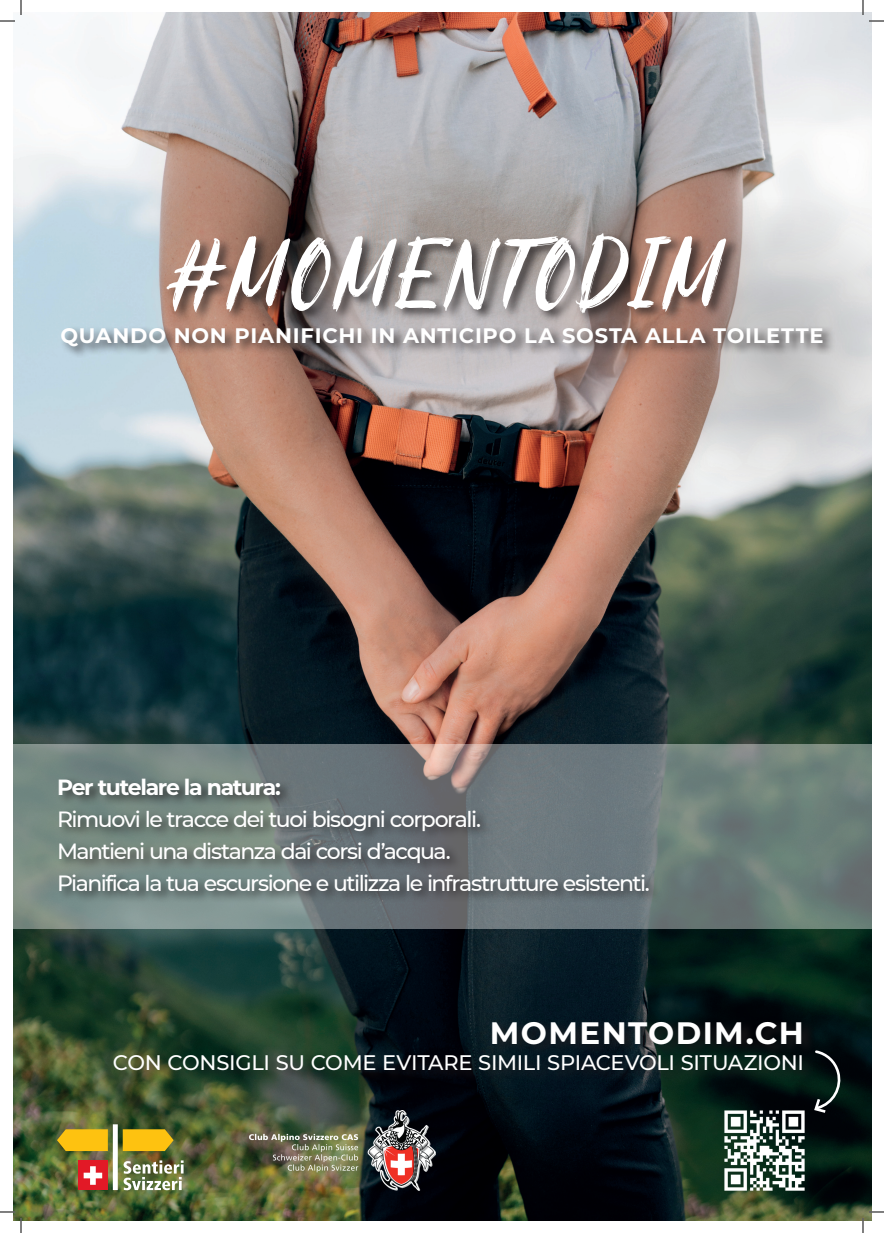
<style>
.page{position:relative;width:884px;height:1233px;background:#fff}
.page>*{position:absolute;margin:0;border:0;box-sizing:border-box;transform-origin:0 0}
.t1{font:80px "Blooms";letter-spacing:.075em;color:#fff}
.t2{font:700 31px "Montserrat";letter-spacing:.045em;color:#fff}
.t3{font:500 22px/32px "Montserrat";letter-spacing:-.065em;color:#fff}
.t4{font:700 22px "Montserrat";letter-spacing:-.065em;color:#fff}
.t5{font:500 21px "Montserrat";letter-spacing:-.01em;color:#fff}
.t6{font:700 21px "Montserrat";letter-spacing:.035em;color:#fff}
</style>
<div class="page">
<img style="left:13px;top:12px;width:858px;height:1208px">
<div style="left:113px;top:1018px;width:703px;height:65px;background:#231f20;opacity:.75"></div>
<svg style="left:627px;top:196px;width:244px;height:304px;background:#c9bfbb"></svg>
<img style="left:718px;top:1104px;width:92px;height:92px">
<svg style="left:13px;top:744px;width:858px;height:184px;background:#72817e"></svg>
<div style="left:57px;top:775px;width:606px;height:128px;background:#231f20;opacity:.75"></div>
<svg style="left:812px;top:1048px;width:33px;height:66px;background:#1e2b2a"></svg>
<svg style="left:313px;top:78px;width:304px;height:304px;background:#b1afb1"></svg>
<div style="left:166px;top:231px;width:574px;height:94px;background:#231f20;opacity:.75"></div>
<div style="left:60px;top:325px;width:776px;height:34px;background:#231f20;opacity:.75"></div>
<div style="left:113px;top:1124px;width:5px;height:66px;background:#fff"></div>
<svg style="left:123px;top:1129px;width:51px;height:22px"></svg>
<svg style="left:57px;top:1129px;width:51px;height:22px"></svg>
<svg style="left:124px;top:1160px;width:60px;height:30px"></svg>
<div style="left:78px;top:1160px;width:30px;height:30px;background:#e21926"></div>
<svg style="left:84px;top:1166px;width:18px;height:18px"></svg>
<img style="left:249px;top:1110px;width:186px;height:80px">
<svg style="left:0;top:1211px;width:15px;height:1px"></svg>
<svg style="left:869px;top:1211px;width:15px;height:1px"></svg>
<svg style="left:0;top:0;width:22px;height:22px"></svg>
<svg style="left:20px;top:1218px;width:2px;height:15px"></svg>
<svg style="left:862px;top:0;width:22px;height:22px"></svg>
<svg style="left:862px;top:1218px;width:2px;height:15px"></svg>
<h1 class="t1" style="left:167px;top:217px;width:552px">#MOMENTODIM</h1>
<p class="t6" style="left:60px;top:321px;width:764px">QUANDO NON PIANIFICHI IN ANTICIPO LA SOSTA ALLA TOILETTE</p>
<p class="t4" style="left:57px;top:771px;width:225px">Per tutelare la natura:</p>
<p class="t3" style="left:57px;top:802px;width:594px">Rimuovi le tracce dei tuoi bisogni corporali.<br>Mantieni una distanza dai corsi d’acqua.<br>Pianifica la tua escursione e utilizza le infrastrutture esistenti.</p>
<h2 class="t2" style="left:490px;top:1010px;width:316px">MOMENTODIM.CH</h2>
<p class="t5" style="left:113px;top:1048px;width:692px">CON CONSIGLI SU COME EVITARE SIMILI SPIACEVOLI SITUAZIONI</p>
</div>
